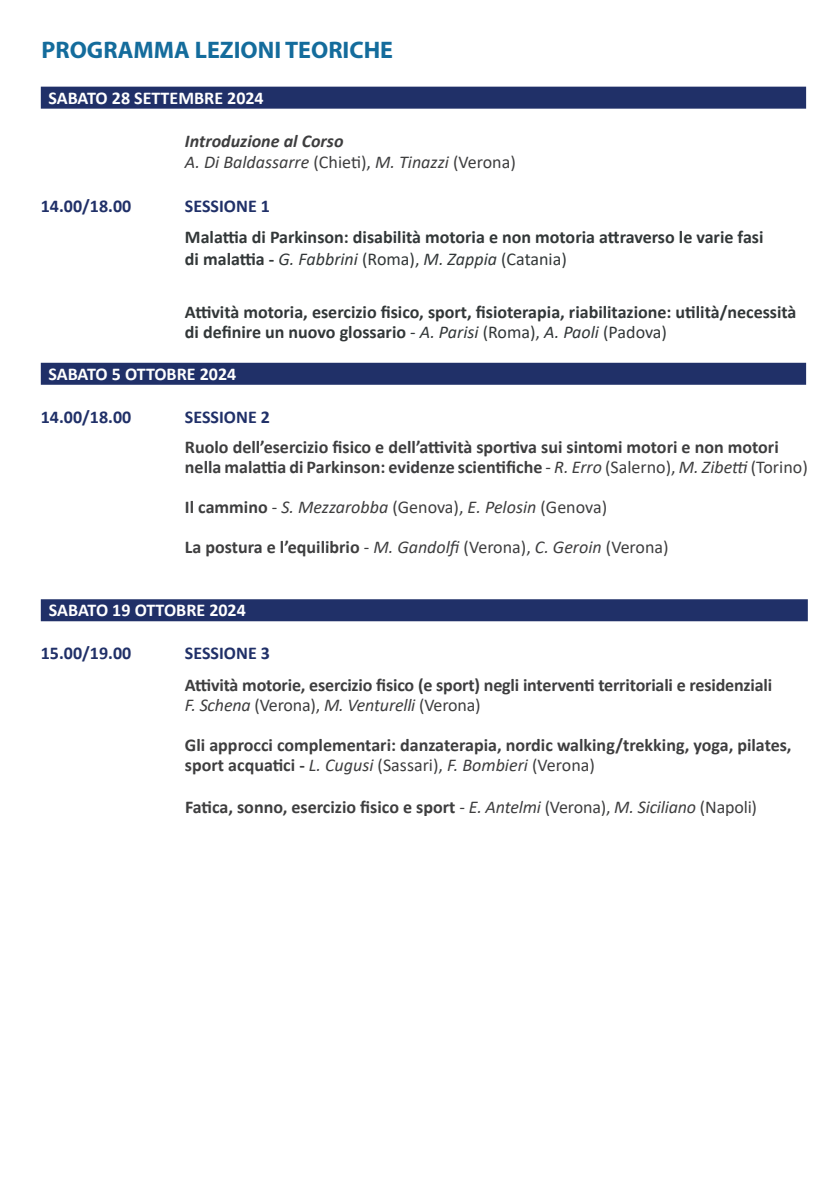
<style>
.page{position:relative;width:840px;height:1191px;background:#fff}
.page>*{position:absolute;margin:0;border:0;box-sizing:border-box;transform-origin:0 0}
.t1{font:700 24px "Myriad Pro";color:#146c9c}
.t2{font:700 18px/20px "Calibri";color:#3e3e3f}
.t3{font:700 18px/21.6px "Calibri";color:#323738}
.t4{font:italic 18px/21.6px "Calibri";color:#3e3e3f}
.t5{font:700 18px "Calibri";color:#203068}
.t6{font:700 18px "Calibri";color:#fff}
.s1{font-weight:700}
.s2{font-style:normal}
.s3{font-weight:400;font-style:italic}
.s4{font-weight:400}
.s5{font-weight:400;color:#3e3e3f}
.s6{font-weight:700;font-style:normal}
</style>
<div class="page">
<div style="left:41px;top:87px;width:764px;height:22px;background:#203068"></div>
<div style="left:41px;top:363px;width:764px;height:22px;background:#203068"></div>
<div style="left:41px;top:599px;width:766px;height:22px;background:#203068"></div>
<h1 class="t1" style="left:42px;top:34px;width:353px">PROGRAMMA LEZIONI TEORICHE</h1>
<p class="t6" style="left:48px;top:85px;width:217px">SABATO 28 SETTEMBRE 2024</p>
<p class="t4" style="left:185px;top:129px;width:332px"><span class="s1">Introduzione al Corso<br></span>A. Di Baldassarre <span class="s2">(Chieti),</span> M. Tinazzi <span class="s2">(Verona)</span></p>
<p class="t5" style="left:41px;top:193px;width:92px">14.00/18.00</p>
<p class="t5" style="left:185px;top:193px;width:86px">SESSIONE 1</p>
<p class="t3" style="left:185px;top:226px;width:579px">Malattia di Parkinson: disabilità motoria e non motoria attraverso le varie fasi di malattia - <span class="s3">G. Fabbrini</span> <span class="s4">(Roma),</span> <span class="s3">M. Zappia</span> <span class="s4">(Catania)</span></p>
<p class="t3" style="left:185px;top:302px;width:612px;line-height:20px">Attività motoria, esercizio fisico, sport, fisioterapia, riabilitazione: utilità/necessità di definire un nuovo glossario <span class="s4">-</span> <span class="s3">A. Parisi</span> <span class="s4">(Roma)</span><span class="s5">,</span> <span class="s3">A. Paoli</span> <span class="s4">(Padova)</span></p>
<p class="t6" style="left:48px;top:361px;width:189px">SABATO 5 OTTOBRE 2024</p>
<p class="t5" style="left:41px;top:404px;width:92px">14.00/18.00</p>
<p class="t5" style="left:185px;top:404px;width:86px">SESSIONE 2</p>
<p class="t2" style="left:185px;top:437px;width:624px">Ruolo dell’esercizio fisico e dell’attività sportiva sui sintomi motori e non motori nella malattia di Parkinson: evidenze scientifiche <span class="s4">-</span> <span class="s3">R. Erro</span> <span class="s4">(Salerno),</span> <span class="s3">M. Zibetti</span> <span class="s4">(Torino)</span></p>
<p class="t4" style="left:185px;top:495px;width:423px"><span class="s6">Il cammino</span> <span class="s2">-</span> S. Mezzarobba <span class="s2">(Genova),</span> E. Pelosin <span class="s2">(Genova)</span></p>
<p class="t2" style="left:185px;top:537px;width:485px">La postura e l’equilibrio <span class="s4">-</span> <span class="s3">M. Gandolfi</span> <span class="s4">(Verona),</span> <span class="s3">C. Geroin</span> <span class="s4">(Verona)</span></p>
<p class="t6" style="left:49px;top:597px;width:198px">SABATO 19 OTTOBRE 2024</p>
<p class="t5" style="left:41px;top:641px;width:92px">15.00/19.00</p>
<p class="t5" style="left:185px;top:641px;width:86px">SESSIONE 3</p>
<p class="t2" style="left:185px;top:675px;width:588px">Attività motorie, esercizio fisico (e sport) negli interventi territoriali e residenziali<br><span class="s3">F. Schena</span> <span class="s4">(Verona),</span> <span class="s3">M. Venturelli</span> <span class="s4">(Verona)</span></p>
<p class="t2" style="left:185px;top:735px;width:607px">Gli approcci complementari: danzaterapia, nordic walking/trekking, yoga, pilates, sport acquatici - <span class="s3">L. Cugusi</span> <span class="s4">(Sassari),</span> <span class="s3">F. Bombieri</span> <span class="s4">(Verona)</span></p>
<p class="t2" style="left:185px;top:796px;width:573px">Fatica, sonno, esercizio fisico e sport <span class="s3">- E. Antelmi</span> <span class="s4">(Verona),</span> <span class="s3">M. Siciliano</span> <span class="s4">(Napoli)</span></p>
</div>
